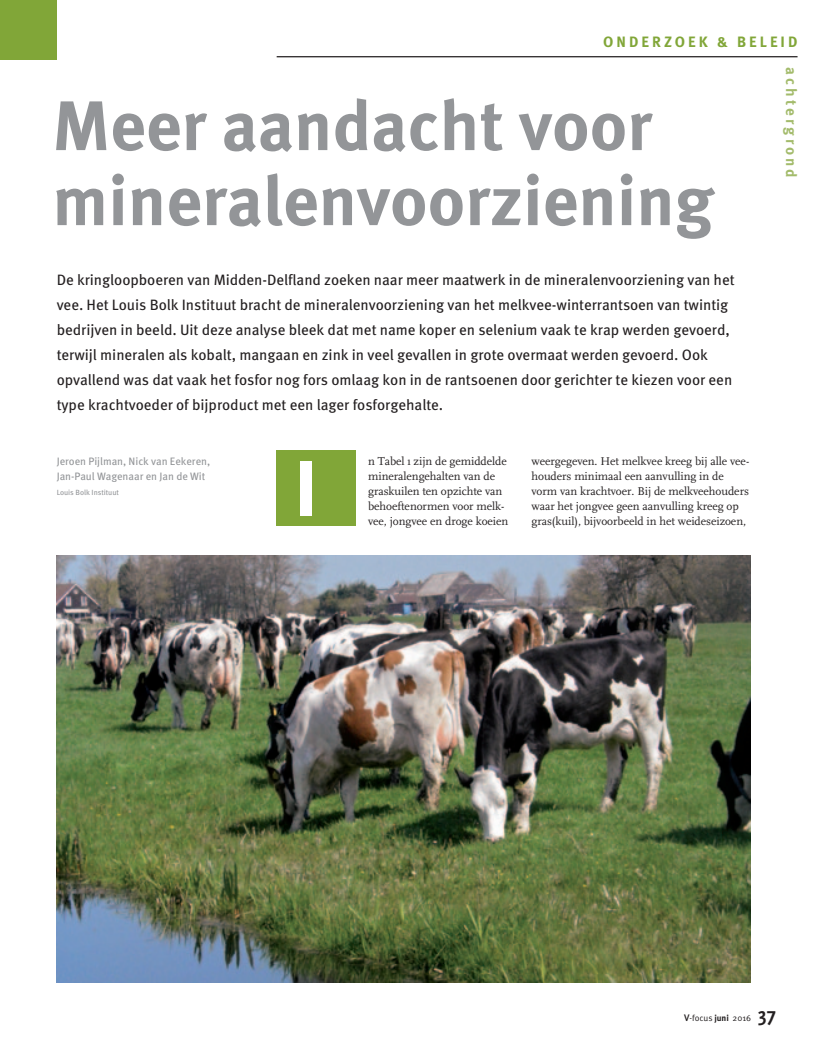
<style>
.page{position:relative;width:815px;height:1046px;background:#fff}
.page>*{position:absolute;margin:0;border:0;box-sizing:border-box;transform-origin:0 0}
.t1{font:700 78.25px "Meta OT";color:#fff}
.t2{font:700 70px/75px "Meta OT";letter-spacing:-.005em;color:#939598}
.t3{font:700 20px "Scala Sans OT";color:#231f20}
.t4{font:15px/25px "Meta OT";letter-spacing:-.005em;color:#231f20}
.t5{font:700 15px "Meta OT";letter-spacing:.2em;color:#81a638}
.t6{font:700 15px "Meta OT";letter-spacing:.2em;color:#a3bb6b}
.t7{font:11.75px/15px "Scala OT";letter-spacing:-.005em;color:#231f20}
.t8{font:10.75px/15px "Meta OT";letter-spacing:-.005em;color:#939598}
.t9{font:8.75px "Meta OT";letter-spacing:-.005em;color:#231f20}
.t10{font:7.5px "Meta OT";letter-spacing:-.005em;color:#939598}
.s1{font-weight:500;font-size:9.5px}
.s2{font-weight:700}
</style>
<div class="page">
<hr style="left:277px;top:56px;width:521px;height:1px;background:#231f20">
<div style="left:0;top:0;width:57px;height:60px;background:#81a638"></div>
<div style="left:276px;top:450px;width:80px;height:75px;background:#81a638"></div>
<img style="left:57px;top:555px;width:694px;height:426px">
<p class="t5" style="left:603px;top:32px;width:196px">ONDERZOEK &amp; BELEID</p>
<p class="t6" style="left:801px;top:67px;width:112px;rotate:90deg">achtergrond</p>
<h2 class="t2" style="left:52px;top:89px;width:663px">Meer aandacht voor mineralenvoorziening</h2>
<p class="t4" style="left:57px;top:267px;width:679px">De kringloopboeren van Midden-Delfland zoeken naar meer maatwerk in de mineralenvoorziening van het vee. Het Louis Bolk Instituut bracht de mineralenvoorziening van het melkvee-winterrantsoen van twintig bedrijven in beeld. Uit deze analyse bleek dat met name koper en selenium vaak te krap werden gevoerd, terwijl mineralen als kobalt, mangaan en zink in veel gevallen in grote overmaat werden gevoerd. Ook opvallend was dat vaak het fosfor nog fors omlaag kon in de rantsoenen door gerichter te kiezen voor een type krachtvoeder of bijproduct met een lager fosforgehalte.</p>
<p class="t8" style="left:57px;top:454px;width:155px">Jeroen Pijlman, Nick van Eekeren,<br>Jan-Paul Wagenaar en Jan de Wit</p>
<p class="t10" style="left:57px;top:488px;width:64px">Louis Bolk Instituut</p>
<h1 class="t1" style="left:294px;top:438px;width:25px">I</h1>
<p class="t7" style="left:368px;top:454px;width:142px">n Tabel 1 zijn de gemiddelde mineralengehalten van de graskuilen ten opzichte van behoeftenormen voor melk&shy;vee, jongvee en droge koeien</p>
<p class="t7" style="left:531px;top:454px;width:219px">weergegeven. Het melkvee kreeg bij alle vee&shy;houders minimaal een aanvulling in de vorm van krachtvoer. Bij de melkveehouders waar het jongvee geen aanvulling kreeg op gras(kuil), bijvoorbeeld in het weideseizoen,</p>
<p class="t9" style="left:684px;top:1012px;width:69px"><span class="s1">V</span>-focus <span class="s2">juni</span> 2016</p>
<h3 class="t3" style="left:758px;top:1002px;width:19px">37</h3>
</div>
